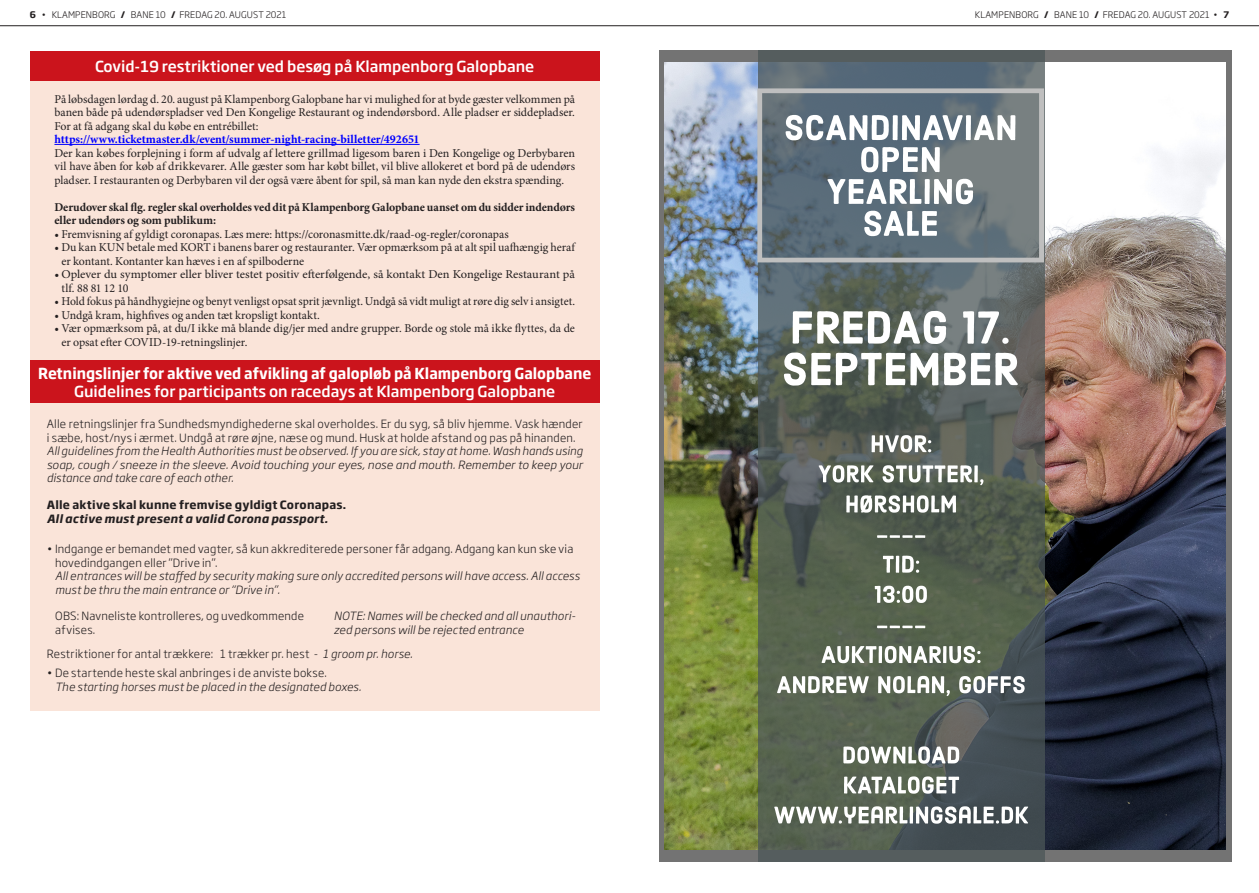
<style>
.page{position:relative;width:1259px;height:893px;background:#fff}
.page>*{position:absolute;margin:0;border:0;box-sizing:border-box;transform-origin:0 0}
.t1{font:500 15px "Soho Gothic Pro";color:#fff}
.t2{font:700 15px "Soho Gothic Pro";color:#fff;scale:.93 1}
.Tips_brødtekst{font:12px/13.5px "Minion Pro";letter-spacing:-.005em;color:#231f20;text-align:justify}
.Tips_brødtekst-2{font:700 12px/13.5px "Minion Pro";letter-spacing:-.01em;color:#231f20}
.Tips_brødtekst-3{font:12px/13.5px "Minion Pro";letter-spacing:-.005em;color:#231f20;scale:1.04 1}
.Tips_brødtekst-4{font:700 12px "Minion Pro";color:#00f}
.Tips_brødtekst-5{font:italic 300 11.25px/13.5px "Soho Gothic Pro";letter-spacing:.015em;color:#231f20}
.Tips_brødtekst-6{font:300 11.25px/13.5px "Soho Gothic Pro";letter-spacing:.015em;color:#231f20}
.Tips_brødtekst-7{font:700 11.25px "Soho Gothic Pro";letter-spacing:.02em;color:#231f20}
.Tips_brødtekst-8{font:italic 700 11.25px "Soho Gothic Pro";letter-spacing:.02em;color:#231f20}
.t3{font:300 9px "Soho Gothic Pro";letter-spacing:.015em;color:#231f20}
.s1{font-weight:700}
.s2{font-style:normal}
.s3{font-style:italic}
</style>
<div class="page">
<div style="left:30px;top:51px;width:570px;height:345px;background:#fae4d9"></div>
<div style="left:30px;top:51px;width:570px;height:30px;background:#cb141c"></div>
<hr style="left:54px;top:144px;width:365px;height:1px;background:#00f">
<div style="left:30px;top:385px;width:570px;height:326px;background:#fae4d9"></div>
<div style="left:30px;top:361px;width:570px;height:42px;background:#cb141c"></div>
<div style="left:659px;top:50px;width:572px;height:811px;background:#737373"></div>
<img style="left:664px;top:62px;width:562px;height:787px">
<div style="left:758px;top:50px;width:286px;height:811px;background:#4b5657;opacity:.75"></div>
<svg style="left:757px;top:88px;width:287px;height:174px"></svg>
<svg style="left:785px;top:115px;width:230px;height:26px;background:#acb5bb"></svg>
<svg style="left:861px;top:147px;width:79px;height:26px;background:#b1bac0"></svg>
<svg style="left:827px;top:179px;width:146px;height:25px;background:#b1b9be"></svg>
<svg style="left:864px;top:211px;width:73px;height:25px;background:#afb8be"></svg>
<svg style="left:792px;top:311px;width:154px;height:33px;background:#b1b6b2"></svg>
<svg style="left:783px;top:352px;width:235px;height:34px;background:#adb1ad"></svg>
<svg style="left:963px;top:311px;width:45px;height:33px"></svg>
<svg style="left:871px;top:435px;width:60px;height:18px"></svg>
<svg style="left:818px;top:465px;width:55px;height:18px"></svg>
<svg style="left:882px;top:465px;width:101px;height:20px;background:#9aa099"></svg>
<svg style="left:846px;top:495px;width:110px;height:18px;background:#a8ada8"></svg>
<svg style="left:877px;top:535px;width:48px;height:3px"></svg>
<svg style="left:883px;top:555px;width:36px;height:18px"></svg>
<svg style="left:874px;top:586px;width:53px;height:17px"></svg>
<svg style="left:877px;top:625px;width:48px;height:3px"></svg>
<svg style="left:821px;top:646px;width:159px;height:17px;background:#aab0a5"></svg>
<svg style="left:777px;top:676px;width:92px;height:17px;background:#b2b7ae"></svg>
<svg style="left:878px;top:676px;width:72px;height:20px"></svg>
<svg style="left:959px;top:676px;width:65px;height:17px"></svg>
<svg style="left:843px;top:746px;width:116px;height:18px;background:#aaafa9"></svg>
<svg style="left:844px;top:776px;width:115px;height:18px;background:#a3a9a3"></svg>
<svg style="left:774px;top:806px;width:254px;height:18px;background:#a2a7a4"></svg>
<hr style="left:0;top:25px;width:1259px;height:1px;background:#231f20">
<p class="t3" style="left:30px;top:7px;width:258px"><span class="s1">6</span> • KLAMPENBORG <span class="s1">/</span> BANE 10 <span class="s1">/</span> FREDAG 20. AUGUST 2021</p>
<p class="t3" style="left:975px;top:7px;width:256px">KLAMPENBORG <span class="s1">/</span> BANE 10 <span class="s1">/</span> FREDAG 20. AUGUST 2021 • <span class="s1">7</span></p>
<p class="t1" style="left:95px;top:54px;width:441px">Covid-19 restriktioner ved besøg på Klampenborg Galopbane</p>
<p class="Tips_brødtekst" style="left:54px;top:92px;width:522px">På løbsdagen lørdag d. 20. august på Klampenborg Galopbane har vi mulighed for at byde gæster velkommen på banen både på udendørspladser ved Den Kongelige Restaurant og indendørsbord. Alle pladser er siddepladser.<br>For at få adgang skal du købe en entrébillet:</p>
<p class="Tips_brødtekst-4" style="left:54px;top:131px;width:367px">https://www.ticketmaster.dk/event/summer-night-racing-billetter/492651</p>
<p class="Tips_brødtekst" style="left:54px;top:146px;width:522px">Der kan købes forplejning i form af udvalg af lettere grillmad ligesom baren i Den Kongelige og Derbybaren vil have åben for køb af drikkevarer. Alle gæster som har købt billet, vil blive allokeret et bord på de udendørs pladser. I restauranten og Derbybaren vil der også være åbent for spil, så man kan nyde den ekstra spænding.</p>
<p class="Tips_brødtekst-2" style="left:54px;top:200px;width:522px">Derudover skal flg. regler skal overholdes ved dit på Klampenborg Galopbane uanset om du sidder indendørs eller udendørs og som publikum:</p>
<p class="Tips_brødtekst" style="left:54px;top:227px;width:456px">• Fremvisning af gyldigt coronapas. Læs mere: https://coronasmitte.dk/raad-og-regler/coronapas</p>
<p class="Tips_brødtekst" style="left:61px;top:241px;width:515px;text-indent:-7px">• Du kan KUN betale med KORT i banens barer og restauranter. Vær opmærksom på at alt spil uafhængig heraf er kontant. Kontanter kan hæves i en af spilboderne</p>
<p class="Tips_brødtekst-3" style="left:61px;top:268px;width:495px;text-indent:-7px">• Oplever du symptomer eller bliver testet positiv efterfølgende, så kontakt Den Kongelige Restaurant på tlf. 88 81 12 10</p>
<p class="Tips_brødtekst" style="left:54px;top:295px;width:522px">• Hold fokus på håndhygiejne og benyt venligst opsat sprit jævnligt. Undgå så vidt muligt at røre dig selv i ansigtet.</p>
<p class="Tips_brødtekst" style="left:54px;top:308px;width:267px">• Undgå kram, highfives og anden tæt kropsligt kontakt.</p>
<p class="Tips_brødtekst" style="left:61px;top:322px;width:515px;text-indent:-7px">• Vær opmærksom på, at du/I ikke må blande dig/jer med andre grupper. Borde og stole må ikke flyttes, da de er opsat efter COVID-19-retningslinjer.</p>
<p class="t2" style="left:38px;top:361px;width:596px">Retningslinjer for aktive ved afvikling af galopløb på Klampenborg Galopbane</p>
<p class="t1" style="left:74px;top:380px;width:483px">Guidelines for participants on racedays at Klampenborg Galopbane</p>
<p class="Tips_brødtekst-6" style="left:47px;top:417px;width:537px">Alle retningslinjer fra Sundhedsmyndighederne skal overholdes. Er du syg, så bliv hjemme. Vask hænder i sæbe, host/nys i ærmet. Undgå at røre øjne, næse og mund. Husk at holde afstand og pas på hinanden.</p>
<p class="Tips_brødtekst-5" style="left:47px;top:444px;width:537px;text-align:justify">All guidelines from the Health Authorities must be observed. If you are sick, stay at home. Wash hands using soap, cough / sneeze in the sleeve. Avoid touching your eyes, nose and mouth. Remember to keep your distance and take care of each other.</p>
<p class="Tips_brødtekst-7" style="left:47px;top:496px;width:301px">Alle aktive skal kunne fremvise gyldigt Coronapas.</p>
<p class="Tips_brødtekst-8" style="left:47px;top:510px;width:282px">All active must present a valid Corona passport.</p>
<p class="Tips_brødtekst-5" style="left:55px;top:542px;width:526px;text-indent:-8px"><span class="s2">• Indgange er bemandet med vagter, så kun akkrediterede personer får adgang. Adgang kan kun ske via hovedindgangen eller ”Drive in”.<br></span>All entrances will be staffed by security making sure only accredited persons will have access. All access must be thru the main entrance or “Drive in”.</p>
<p class="Tips_brødtekst-6" style="left:55px;top:609px;width:250px">OBS: Navneliste kontrolleres, og uvedkommende afvises.</p>
<p class="Tips_brødtekst-5" style="left:334px;top:609px;width:243px">NOTE: Names will be checked and all unauthori&shy;zed persons will be rejected entrance</p>
<p class="Tips_brødtekst-6" style="left:47px;top:646px;width:367px">Restriktioner for antal trækkere: 1 trækker pr. hest - <span class="s3">1 groom pr. horse.</span></p>
<p class="Tips_brødtekst-5" style="left:55px;top:666px;width:308px;text-indent:-8px"><span class="s2">• De startende heste skal anbringes i de anviste bokse.<br></span>The starting horses must be placed in the designated boxes.</p>
</div>
